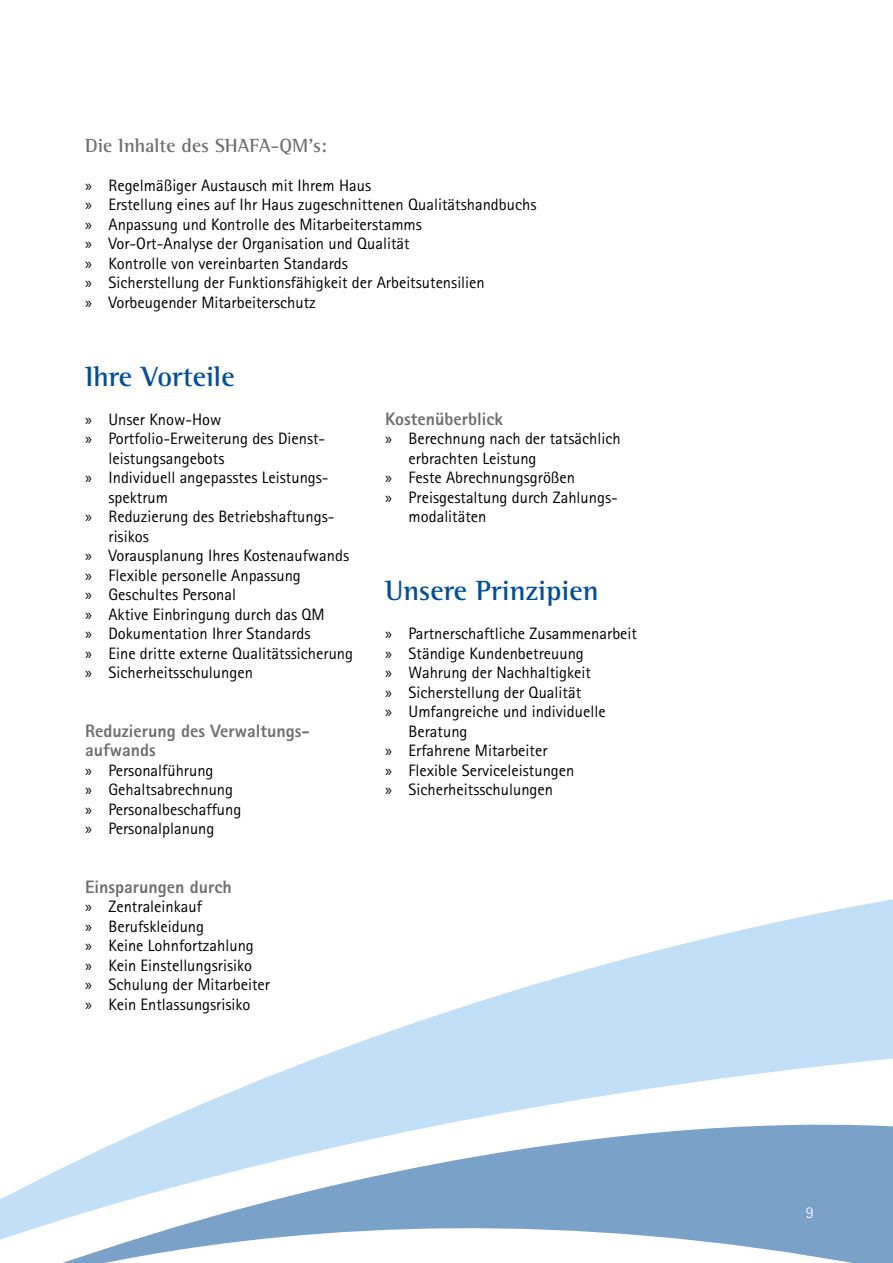
<style>
.page{position:relative;width:893px;height:1263px;background:#fff}
.page>*{position:absolute;margin:0;border:0;box-sizing:border-box;transform-origin:0 0}
.t1{font:700 28.5px "Rotis Semi Serif";color:#004e9e}
.t2{font:700 19.5px "Rotis Semi Serif";color:#6f6f6e}
.t3{font:800 18px/19.5px "Rotis Sans Serif";color:#6f6f6e}
.t4{font:16.5px/19.5px "Rotis Sans Serif";color:#000}
.t5{font:300 16.5px "Rotis Sans Serif";color:#fff}
.s1{font-family:"Myriad Pro"}
</style>
<div class="page">
<svg style="left:273px;top:899px;width:620px;height:176px;fill:#c1dff7"></svg>
<svg style="left:0;top:1075px;width:893px;height:188px"></svg>
<p class="t2" style="left:85px;top:133px;width:244px">Die Inhalte des SHAFA-QM’s:</p>
<p class="t4" style="left:85px;top:175px;width:453px"><span class="s1">»</span> Regelmäßiger Austausch mit Ihrem Haus<br><span class="s1">»</span> Erstellung eines auf Ihr Haus zugeschnittenen Qualitätshandbuchs <span class="s1">»</span> Anpassung und Kontrolle des Mitarbeiterstamms<br><span class="s1">»</span> Vor-Ort-Analyse der Organisation und Qualität<br><span class="s1">»</span> Kontrolle von vereinbarten Standards<br><span class="s1">»</span> Sicherstellung der Funktionsfähigkeit der Arbeitsutensilien<br><span class="s1">»</span> Vorbeugender Mitarbeiterschutz</p>
<h1 class="t1" style="left:85px;top:359px;width:151px">Ihre Vorteile</h1>
<p class="t4" style="left:85px;top:409px;width:138px"><span class="s1">»</span> Unser Know-How</p>
<p class="t4" style="left:85px;top:429px;width:240px"><span class="s1">»</span> Portfolio-Erweiterung des Dienst-</p>
<p class="t4" style="left:108px;top:448px;width:118px">leistungsangebots</p>
<p class="t4" style="left:85px;top:468px;width:243px"><span class="s1">»</span> Individuell angepasstes Leistungs-</p>
<p class="t4" style="left:108px;top:487px;width:61px">spektrum</p>
<p class="t4" style="left:85px;top:507px;width:249px"><span class="s1">»</span> Reduzierung des Betriebshaftungs-</p>
<p class="t4" style="left:108px;top:526px;width:42px">risikos</p>
<p class="t4" style="left:85px;top:546px;width:266px"><span class="s1">»</span> Vorausplanung Ihres Kostenaufwands</p>
<p class="t4" style="left:85px;top:565px;width:217px"><span class="s1">»</span> Flexible personelle Anpassung</p>
<p class="t4" style="left:85px;top:585px;width:153px"><span class="s1">»</span> Geschultes Personal</p>
<p class="t4" style="left:85px;top:604px;width:241px"><span class="s1">»</span> Aktive Einbringung durch das QM</p>
<p class="t4" style="left:85px;top:624px;width:227px"><span class="s1">»</span> Dokumentation Ihrer Standards</p>
<p class="t4" style="left:85px;top:643px;width:270px"><span class="s1">»</span> Eine dritte externe Qualitätssicherung</p>
<p class="t4" style="left:85px;top:663px;width:169px"><span class="s1">»</span> Sicherheitsschulungen</p>
<p class="t3" style="left:85px;top:720px;width:225px">Reduzierung des Verwaltungs&shy;aufwands</p>
<p class="t4" style="left:85px;top:760px;width:158px"><span class="s1">»</span> Personalführung<br><span class="s1">»</span> Gehaltsabrechnung <span class="s1">»</span> Personalbeschaffung <span class="s1">»</span> Personalplanung</p>
<p class="t3" style="left:85px;top:876px;width:148px">Einsparungen durch</p>
<p class="t4" style="left:85px;top:897px;width:187px"><span class="s1">»</span> Zentraleinkauf<br><span class="s1">»</span> Berufskleidung<br><span class="s1">»</span> Keine Lohnfortzahlung<br><span class="s1">»</span> Kein Einstellungsrisiko<br><span class="s1">»</span> Schulung der Mitarbeiter <span class="s1">»</span> Kein Entlassungsrisiko</p>
<p class="t3" style="left:385px;top:408px;width:119px">Kostenüberblick</p>
<p class="t4" style="left:385px;top:429px;width:237px"><span class="s1">»</span> Berechnung nach der tatsächlich</p>
<p class="t4" style="left:409px;top:448px;width:129px">erbrachten Leistung</p>
<p class="t4" style="left:385px;top:468px;width:191px"><span class="s1">»</span> Feste Abrechnungsgrößen</p>
<p class="t4" style="left:385px;top:487px;width:232px"><span class="s1">»</span> Preisgestaltung durch Zahlungs-</p>
<p class="t4" style="left:409px;top:507px;width:79px">modalitäten</p>
<h1 class="t1" style="left:385px;top:573px;width:215px">Unsere Prinzipien</h1>
<p class="t4" style="left:385px;top:624px;width:253px"><span class="s1">»</span> Partnerschaftliche Zusammenarbeit</p>
<p class="t4" style="left:385px;top:643px;width:200px"><span class="s1">»</span> Ständige Kundenbetreuung</p>
<p class="t4" style="left:385px;top:663px;width:207px"><span class="s1">»</span> Wahrung der Nachhaltigkeit</p>
<p class="t4" style="left:385px;top:682px;width:198px"><span class="s1">»</span> Sicherstellung der Qualität</p>
<p class="t4" style="left:385px;top:702px;width:222px"><span class="s1">»</span> Umfangreiche und individuelle</p>
<p class="t4" style="left:409px;top:721px;width:60px">Beratung</p>
<p class="t4" style="left:385px;top:741px;width:164px"><span class="s1">»</span> Erfahrene Mitarbeiter</p>
<p class="t4" style="left:385px;top:760px;width:191px"><span class="s1">»</span> Flexible Serviceleistungen</p>
<p class="t4" style="left:385px;top:780px;width:169px"><span class="s1">»</span> Sicherheitsschulungen</p>
<p class="t5" style="left:806px;top:1203px;width:9px">9</p>
</div>
